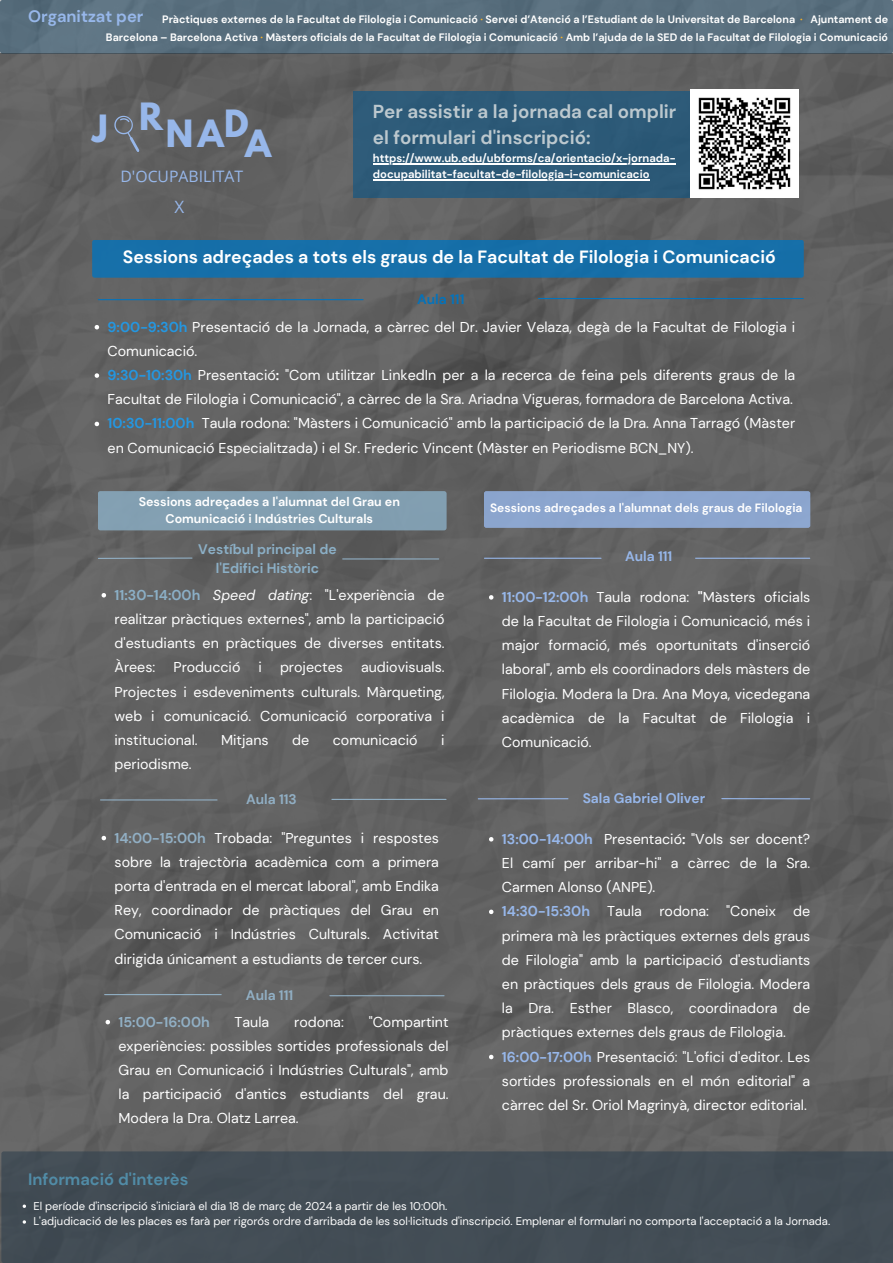
<style>
.page{position:relative;width:893px;height:1263px;background:#fff}
.page>*{position:absolute;margin:0;border:0;box-sizing:border-box;transform-origin:0 0}
.t1{font:700 33.3px "League Spartan";color:#97b7ea}
.t2{font:700 18.75px/25.9px "DM Sans";color:#bcc8ce}
.t3{font:700 17.7px "DM Sans";color:#fff}
.t4{font:16.95px "Open Sans";color:#97b7ea}
.t5{font:700 16.5px "DM Sans";color:#518ca7}
.t6{font:700 16.5px "DM Sans";color:#97b7ea}
.t7{font:15.75px "Open Sans";color:#97b7ea}
.t8{font:14.25px/24.2px "DM Sans";color:#fff;text-align:justify}
.t9{font:700 14.25px "DM Sans";color:#91afc4}
.t10{font:700 13.8px/19.1px "DM Sans";color:#8bafc6;text-align:center}
.t11{font:700 13.8px "DM Sans";color:#97b7ea}
.t12{font:700 13.8px "DM Sans";color:#91afc4}
.t13{font:700 13.8px "DM Sans";color:#0473bb}
.t14{font:700 12.45px/17px "DM Sans";color:#fff;text-align:center}
.t15{font:700 12px "DM Sans";color:#fff}
.t16{font:11.25px/15.8px "DM Sans";color:#fff}
.t17{font:700 11.25px/15.8px "DM Sans";color:#fff}
.t18{font:700 10.73px/18px "DM Sans";color:#fff;text-align:right}
.s1{color:#f9b126}
.s2{font-weight:700;color:#2497e1}
.s3{font-weight:700}
.s4{font-weight:700;color:#8bafc6}
.s5{font-style:italic}
.s6{font-weight:700;color:#97b7ea}
.s7{font-weight:700;color:#91afc4}
</style>
<div class="page">
<div style="left:0;top:54px;width:893px;height:1209px;background:#616161"></div>
<svg style="left:114px;top:115px;width:26px;height:37px"></svg>
<div style="left:92px;top:240px;width:712px;height:38px;background:#166fa9;border-radius:2px"></div>
<div style="left:98px;top:491px;width:348px;height:39px;background:#829fb2;border-radius:3px"></div>
<div style="left:484px;top:491px;width:326px;height:37px;background:#8ca5ce;border-radius:2px"></div>
<svg style="left:102px;top:593px;width:4px;height:4px"></svg>
<svg style="left:489px;top:595px;width:4px;height:5px"></svg>
<svg style="left:489px;top:837px;width:4px;height:4px"></svg>
<svg style="left:489px;top:909px;width:4px;height:5px"></svg>
<svg style="left:489px;top:1055px;width:4px;height:4px"></svg>
<hr style="left:98px;top:299px;width:265px;height:1px;background:#0473bb">
<hr style="left:538px;top:298px;width:265px;height:1px;background:#0473bb">
<hr style="left:695px;top:558px;width:114px;height:1px;background:#97b7ea">
<hr style="left:478px;top:798px;width:90px;height:1px;background:#97b7ea">
<div style="left:1px;top:1151px;width:892px;height:112px;background:#434d55"></div>
<div style="left:0;top:0;width:893px;height:54px;background:#596f7e;border-radius:2px"></div>
<div style="left:353px;top:91px;width:342px;height:106px;background:#2d5a78"></div>
<hr style="left:722px;top:798px;width:87px;height:1px;background:#97b7ea">
<img style="left:691px;top:90px;width:107px;height:107px">
<svg style="left:95px;top:325px;width:4px;height:4px"></svg>
<svg style="left:95px;top:373px;width:4px;height:5px"></svg>
<svg style="left:95px;top:422px;width:4px;height:4px"></svg>
<svg style="left:23px;top:1204px;width:3px;height:4px"></svg>
<svg style="left:23px;top:1220px;width:3px;height:4px"></svg>
<hr style="left:373px;top:163px;width:302px;height:1px;background:#fff">
<hr style="left:373px;top:179px;width:276px;height:1px;background:#fff">
<svg style="left:102px;top:836px;width:4px;height:4px"></svg>
<hr style="left:484px;top:558px;width:117px;height:1px;background:#97b7ea">
<hr style="left:101px;top:799px;width:116px;height:1px;background:#91afc4">
<hr style="left:332px;top:799px;width:114px;height:1px;background:#91afc4">
<svg style="left:98px;top:557px;width:95px;height:2px"></svg>
<hr style="left:343px;top:558px;width:96px;height:1px;background:#91afc4">
<hr style="left:330px;top:995px;width:114px;height:1px;background:#91afc4">
<svg style="left:106px;top:1020px;width:4px;height:4px"></svg>
<hr style="left:105px;top:994px;width:116px;height:1px;background:#91afc4">
<p class="t6" style="left:28px;top:6px;width:117px">Organitzat per</p>
<p class="t18" style="left:106px;top:11px;width:783px">Pràctiques externes de la Facultat de Filologia i Comunicació <span class="s1">·</span> Servei d’Atenció a l’Estudiant de la Universitat de Barcelona <span class="s1">·</span> Ajuntament de<br>Barcelona – Barcelona Activa <span class="s1">·</span> Màsters oficials de la Facultat de Filologia i Comunicació <span class="s1">·</span> Amb l’ajuda de la SED de la Facultat de Filologia i Comunicació</p>
<h1 class="t1" style="left:92px;top:106px;width:72px">J R</h1>
<h1 class="t1" style="left:166px;top:117px;width:84px">NAD</h1>
<h1 class="t1" style="left:245px;top:127px;width:28px">A</h1>
<p class="t7" style="left:120px;top:165px;width:124px">D'OCUPABILITAT</p>
<p class="t4" style="left:175px;top:195px;width:11px">X</p>
<h2 class="t2" style="left:373px;top:98px;width:305px">Per assistir a la jornada cal omplir el formulari d'inscripció:</h2>
<p class="t17" style="left:373px;top:150px;width:304px">https://www.ub.edu/ubforms/ca/orientacio/x-jornada&shy;docupabilitat-facultat-de-filologia-i-comunicacio</p>
<p class="t3" style="left:123px;top:245px;width:654px">Sessions adreçades a tots els graus de la Facultat de Filologia i Comunicació</p>
<p class="t13" style="left:417px;top:290px;width:49px">Aula 111</p>
<p class="t8" style="left:108px;top:315px;width:689px;text-align:left"><span class="s2">9:00-9:30h</span> Presentació de la Jornada, a càrrec del Dr. Javier Velaza, degà de la Facultat de Filologia i Comunicació.<br><span class="s2">9:30-10:30h</span> Presentació<span class="s3">:</span> "Com utilitzar LinkedIn per a la recerca de feina pels diferents graus de la Facultat de Filologia i Comunicació", a càrrec de la Sra. Ariadna Vigueras, formadora de Barcelona Activa.<br><span class="s2">10:30-11:00h</span> Taula rodona: "Màsters i Comunicació" amb la participació de la Dra. Anna Tarragó (Màster en Comunicació Especialitzada) i el Sr. Frederic Vincent (Màster en Periodisme BCN_NY).</p>
<p class="t14" style="left:139px;top:493px;width:263px">Sessions adreçades a l'alumnat del Grau en<br>Comunicació i Indústries Culturals</p>
<p class="t15" style="left:490px;top:500px;width:314px">Sessions adreçades a l'alumnat dels graus de Filologia</p>
<p class="t10" style="left:198px;top:540px;width:140px">Vestíbul principal de l'Edifici Històric</p>
<p class="t8" style="left:115px;top:583px;width:331px"><span class="s4">11:30-14:00h</span> <span class="s5">Speed dating</span>: "L'experiència de realitzar pràctiques externes", amb la participació d'estudiants en pràctiques de diverses entitats.<br>Àrees:</p>
<p class="t8" style="left:173px;top:655px;width:69px">Producció</p>
<p class="t8" style="left:258px;top:655px;width:5px">i</p>
<p class="t8" style="left:280px;top:655px;width:64px">projectes</p>
<p class="t8" style="left:115px;top:655px;width:331px;text-indent:246px">audiovisuals.<br>Projectes i esdeveniments culturals. Màrqueting, web i comunicació. Comunicació corporativa i institucional.</p>
<p class="t8" style="left:221px;top:728px;width:49px">Mitjans</p>
<p class="t8" style="left:292px;top:728px;width:19px">de</p>
<p class="t8" style="left:333px;top:728px;width:86px">comunicació</p>
<p class="t8" style="left:441px;top:728px;width:5px">i</p>
<p class="t8" style="left:115px;top:752px;width:79px">periodisme.</p>
<p class="t11" style="left:625px;top:547px;width:49px">Aula 111</p>
<p class="t8" style="left:502px;top:585px;width:310px"><span class="s6">11:00-12:00h</span> Taula rodona: <span class="s3">"</span>Màsters oficials de la Facultat de Filologia i Comunicació, més i major formació, més oportunitats d'inserció laboral", amb els coordinadors dels màsters de Filologia. Modera la Dra. Ana Moya, vicedegana acadèmica de la Facultat de Filologia i Comunicació.</p>
<p class="t12" style="left:246px;top:791px;width:52px">Aula 113</p>
<p class="t11" style="left:582px;top:789px;width:124px">Sala Gabriel Oliver</p>
<p class="t8" style="left:115px;top:826px;width:326px"><span class="s7">14:00-15:00h</span> Trobada: "Preguntes i respostes sobre la trajectòria acadèmica com a primera porta d'entrada en el mercat laboral", amb Endika Rey, coordinador de pràctiques del Grau en Comunicació i Indústries Culturals. Activitat dirigida únicament a estudiants de tercer curs.</p>
<p class="t12" style="left:246px;top:986px;width:49px">Aula 111</p>
<p class="t9" style="left:119px;top:1012px;width:93px">15:00-16:00h</p>
<p class="t8" style="left:235px;top:1010px;width:36px">Taula</p>
<p class="t8" style="left:294px;top:1010px;width:51px">rodona:</p>
<p class="t8" style="left:119px;top:1010px;width:331px;text-indent:250px">"Compartint experiències: possibles sortides professionals del Grau en Comunicació i Indústries Culturals", amb la participació d'antics estudiants del grau.<br>Modera la Dra. Olatz Larrea.</p>
<p class="t5" style="left:28px;top:1168px;width:162px">Informació d'interès</p>
<p class="t8" style="left:502px;top:827px;width:310px;text-align:left"><span class="s6">13:00-14:00h</span> Presentació<span class="s3">:</span> "Vols ser docent?<br>El camí per arribar-hi" a càrrec de la Sra.<br>Carmen Alonso (ANPE).<br><span class="s6">14:30-15:30h</span> Taula rodona: "Coneix de primera mà les pràctiques externes dels graus de Filologia" amb la participació d'estudiants en pràctiques dels graus de Filologia. Modera la Dra. Esther Blasco, coordinadora de pràctiques externes dels graus de Filologia.<br><span class="s6">16:00-17:00h</span> Presentació: "L'ofici d'editor. Les sortides professionals en el món editorial" a càrrec del Sr. Oriol Magrinyà, director editorial.</p>
<p class="t16" style="left:33px;top:1198px;width:798px">El període d'inscripció s'iniciarà el dia 18 de març de 2024 a partir de les 10:00h.<br>L'adjudicació de les places es farà per rigorós ordre d'arribada de les sol·licituds d'inscripció. Emplenar el formulari no comporta l'acceptació a la Jornada.</p>
</div>
